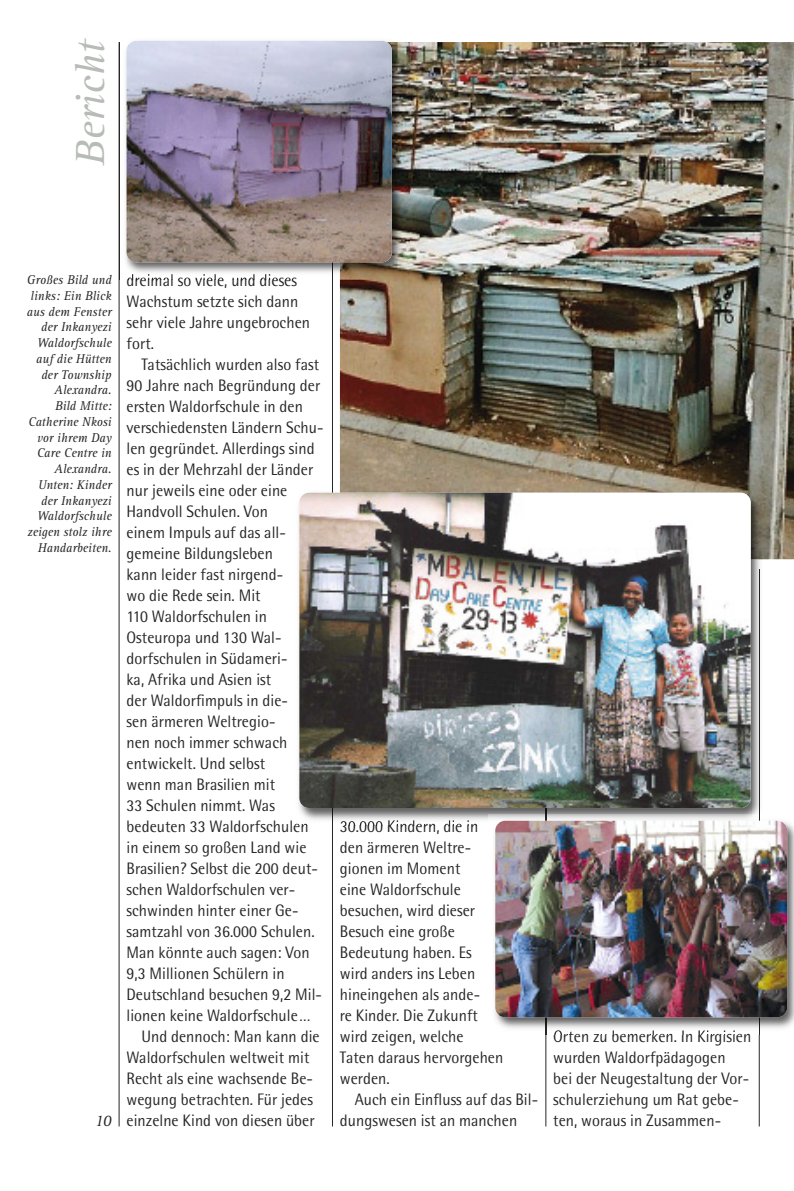
<style>
.page{position:relative;width:794px;height:1191px;background:#fff}
.page>*{position:absolute;margin:0;border:0;box-sizing:border-box;transform-origin:0 0}
.t1{font:italic 42px "Agfa Rotis Serif";color:#b7bdb6}
.t2{font:16.62px/21px "Agfa Rotis Semisans";letter-spacing:.005em;color:#272627;scale:.95 1}
.t3{font:italic 16.62px "Agfa Rotis Serif";color:#272627;scale:.95 1}
.t4{font:italic 13.12px/15.8px "Agfa Rotis Serif";letter-spacing:.005em;color:#272627;text-align:right;scale:.95 1}
</style>
<div class="page">
<hr style="left:332px;top:42px;width:1px;height:1084px;background:#272627">
<hr style="left:545px;top:42px;width:1px;height:1084px;background:#272627">
<hr style="left:759px;top:569px;width:1px;height:557px;background:#272627">
<hr style="left:119px;top:42px;width:1px;height:1084px;background:#272627">
<img style="left:340px;top:42px;width:454px;height:517px">
<img style="left:545px;top:559px;width:223px;height:255px">
<img style="left:294px;top:486px;width:251px;height:339px">
<img style="left:340px;top:820px;width:137px;height:5px">
<img style="left:332px;top:486px;width:1px;height:339px">
<img style="left:759px;top:569px;width:1px;height:245px">
<img style="left:340px;top:486px;width:428px;height:73px">
<img style="left:299px;top:493px;width:451px;height:315px;border-radius:10px">
<img style="left:126px;top:40px;width:264px;height:239px">
<img style="left:127px;top:274px;width:139px;height:5px">
<img style="left:332px;top:262px;width:1px;height:17px">
<img style="left:340px;top:42px;width:70px;height:237px">
<img style="left:126px;top:41px;width:266px;height:221px;border-radius:10px">
<img style="left:495px;top:825px;width:299px;height:209px">
<img style="left:782px;top:821px;width:9px;height:4px">
<img style="left:554px;top:1030px;width:151px;height:4px">
<img style="left:545px;top:1017px;width:1px;height:17px">
<img style="left:759px;top:1017px;width:1px;height:17px">
<img style="left:488px;top:814px;width:264px;height:11px">
<img style="left:495px;top:820px;width:292px;height:197px;border-radius:10px">
<h1 class="t1" style="left:76px;top:166px;width:129px;rotate:-90deg">Bericht</h1>
<p class="t2" style="left:126px;top:271px;width:195px">dreimal so viele, und dieses<br>Wachstum setzte sich dann sehr viele Jahre ungebrochen fort.</p>
<p class="t2" style="left:141px;top:355px;width:189px">Tatsächlich wurden also fast</p>
<p class="t2" style="left:126px;top:376px;width:205px">90 Jahre nach Begründung der</p>
<p class="t2" style="left:126px;top:397px;width:187px">ersten Waldorfschule in den</p>
<p class="t2" style="left:126px;top:418px;width:209px">verschiedensten Ländern Schu-</p>
<p class="t2" style="left:126px;top:439px;width:199px">len gegründet. Allerdings sind</p>
<p class="t2" style="left:126px;top:460px;width:198px">es in der Mehrzahl der Länder</p>
<p class="t2" style="left:126px;top:481px;width:171px">nur jeweils eine oder eine</p>
<p class="t2" style="left:126px;top:502px;width:150px">Handvoll Schulen. Von</p>
<p class="t2" style="left:126px;top:523px;width:169px">einem Impuls auf das all-</p>
<p class="t2" style="left:126px;top:544px;width:156px">gemeine Bildungsleben</p>
<p class="t2" style="left:126px;top:565px;width:166px">kann leider fast nirgend-</p>
<p class="t2" style="left:126px;top:586px;width:143px">wo die Rede sein. Mit</p>
<p class="t2" style="left:126px;top:607px;width:149px">110 Waldorfschulen in</p>
<p class="t2" style="left:126px;top:628px;width:165px">Osteuropa und 130 Wal-</p>
<p class="t2" style="left:126px;top:649px;width:171px">dorfschulen in Südameri-</p>
<p class="t2" style="left:126px;top:670px;width:154px">ka, Afrika und Asien ist</p>
<p class="t2" style="left:127px;top:691px;width:171px">der Waldorfimpuls in die-</p>
<p class="t2" style="left:127px;top:712px;width:158px">sen ärmeren Weltregio-</p>
<p class="t2" style="left:127px;top:733px;width:171px">nen noch immer schwach</p>
<p class="t2" style="left:127px;top:754px;width:147px">entwickelt. Und selbst</p>
<p class="t2" style="left:126px;top:775px;width:158px">wenn man Brasilien mit</p>
<p class="t2" style="left:126px;top:796px;width:158px">33 Schulen nimmt. Was</p>
<p class="t2" style="left:126px;top:817px;width:193px">bedeuten 33 Waldorfschulen</p>
<p class="t2" style="left:126px;top:838px;width:191px">in einem so großen Land wie</p>
<p class="t2" style="left:126px;top:859px;width:203px">Brasilien? Selbst die 200 deut-</p>
<p class="t2" style="left:126px;top:880px;width:179px">schen Waldorfschulen ver-</p>
<p class="t2" style="left:126px;top:901px;width:183px">schwinden hinter einer Ge-</p>
<p class="t2" style="left:126px;top:922px;width:199px">samtzahl von 36.000 Schulen.</p>
<p class="t2" style="left:126px;top:943px;width:194px">Man könnte auch sagen: Von</p>
<p class="t2" style="left:126px;top:964px;width:168px">9,3 Millionen Schülern in</p>
<p class="t2" style="left:126px;top:985px;width:207px">Deutschland besuchen 9,2 Mil-</p>
<p class="t2" style="left:126px;top:1006px;width:195px">lionen keine Waldorfschule…</p>
<p class="t2" style="left:141px;top:1027px;width:189px">Und dennoch: Man kann die</p>
<p class="t2" style="left:126px;top:1048px;width:194px">Waldorfschulen weltweit mit</p>
<p class="t2" style="left:126px;top:1069px;width:198px">Recht als eine wachsende Be-</p>
<p class="t2" style="left:126px;top:1090px;width:198px">wegung betrachten. Für jedes</p>
<p class="t2" style="left:126px;top:1111px;width:200px">einzelne Kind von diesen über</p>
<p class="t4" style="left:27px;top:273px;width:91px">Großes Bild und links: Ein Blick aus dem Fenster der Inkanyezi<br>Waldorfschule auf die Hütten der Township<br>Alexandra.<br>Bild Mitte:<br>Catherine Nkosi vor ihrem Day<br>Care Centre in<br>Alexandra.<br>Unten: Kinder der Inkanyezi<br>Waldorfschule zeigen stolz ihre<br>Handarbeiten.</p>
<p class="t2" style="left:340px;top:817px;width:174px">30.000 Kindern, die in den ärmeren Weltre&shy;gionen im Moment<br>eine Waldorfschule besuchen, wird dieser<br>Besuch eine große<br>Bedeutung haben. Es wird anders ins Leben hineingehen als ande-<br>re Kinder. Die Zukunft wird zeigen, welche<br>Taten daraus hervorgehen werden.</p>
<p class="t2" style="left:340px;top:1090px;width:210px;text-indent:15px">Auch ein Einfluss auf das Bil&shy;dungswesen ist an manchen</p>
<p class="t2" style="left:553px;top:1027px;width:210px">Orten zu bemerken. In Kirgisien wurden Waldorfpädagogen<br>bei der Neugestaltung der Vor&shy;schulerziehung um Rat gebe-</p>
<p class="t3" style="left:95px;top:1114px;width:19px">10</p>
<p class="t2" style="left:553px;top:1111px;width:178px">ten, woraus in Zusammen-</p>
</div>
